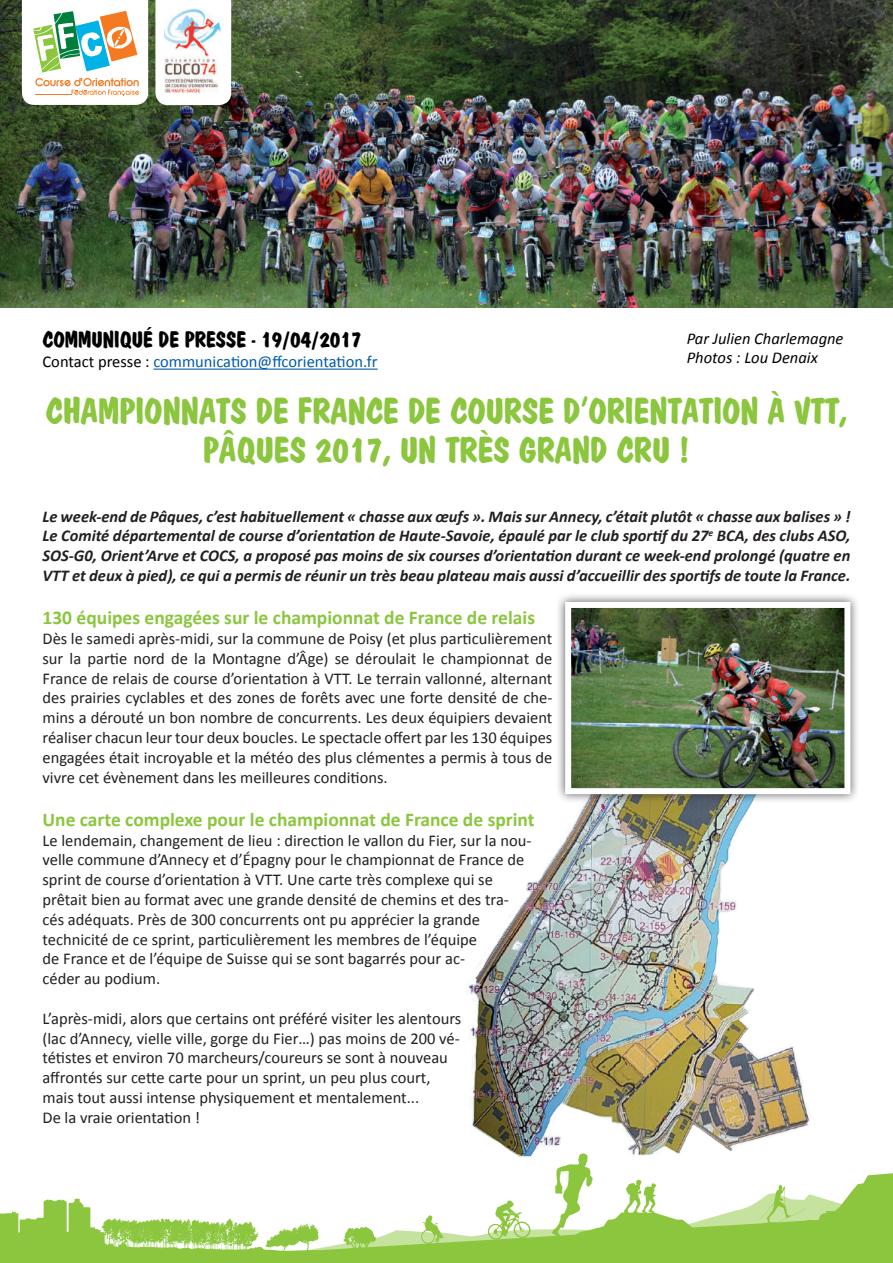
<style>
.page{position:relative;width:893px;height:1263px;background:#fff}
.page>*{position:absolute;margin:0;border:0;box-sizing:border-box;transform-origin:0 0}
.t1{font:36px/39px "Joan";color:#8bc63e;text-align:center}
.t2{font:22.5px "Joan";color:#000}
.t3{font:700 19.5px "Calibri";color:#8bc63e}
.t4{font:16.5px/19.8px "Calibri";color:#231f20}
.t5{font:italic 700 16.5px/19.8px "Calibri";color:#231f20;text-align:justify}
.t6{font:16.5px "Calibri";color:#015aaa}
.t7{font:italic 16.5px/19.8px "Calibri";color:#000}
.s1{color:#000}
</style>
<div class="page">
<img style="left:468px;top:804px;width:341px;height:349px">
<img style="left:0;top:0;width:893px;height:307px">
<hr style="left:153px;top:369px;width:225px;height:1px;background:#015aaa">
<svg style="left:22px;top:0;width:126px;height:105px"></svg>
<svg style="left:155px;top:0;width:76px;height:105px"></svg>
<img style="left:165px;top:9px;width:57px;height:85px">
<div style="left:555px;top:592px;width:305px;height:212px;background:#231f20;opacity:.75"></div>
<img style="left:572px;top:609px;width:271px;height:178px">
<div style="left:565px;top:602px;width:285px;height:192px;border:6px solid #fff"></div>
<svg style="left:0;top:1153px;width:893px;height:110px"></svg>
<h2 class="t2" style="left:43px;top:327px;width:321px">COMMUNIQUÉ DE PRESSE - 19/04/2017</h2>
<p class="t6" style="left:43px;top:351px;width:337px"><span class="s1">Contact presse :</span> communication@ffcorientation.fr</p>
<h1 class="t1" style="left:46px;top:392px;width:803px">CHAMPIONNATS DE FRANCE DE COURSE D’ORIENTATION À VTT,<br>PÂQUES 2017, UN TRÈS GRAND CRU !</h1>
<p class="t7" style="left:687px;top:328px;width:158px">Par Julien Charlemagne<br>Photos : Lou Denaix</p>
<p class="t5" style="left:43px;top:506px;width:809px">Le week-end de Pâques, c’est habituellement « chasse aux œufs ». Mais sur Annecy, c’était plutôt « chasse aux balises » !<br>Le Comité départemental de course d’orientation de Haute-Savoie, épaulé par le club sportif du 27<sup>e</sup> BCA, des clubs ASO, SOS-G0, Orient’Arve et COCS, a proposé pas moins de six courses d’orientation durant ce week-end prolongé (quatre en VTT et deux à pied), ce qui a permis de réunir un très beau plateau mais aussi d’accueillir des sportifs de toute la France.</p>
<p class="t3" style="left:43px;top:605px;width:494px">130 équipes engagées sur le championnat de France de relais</p>
<p class="t4" style="left:43px;top:629px;width:511px;text-align:justify">Dès le samedi après-midi, sur la commune de Poisy (et plus particulièrement sur la partie nord de la Montagne d’Âge) se déroulait le championnat de France de relais de course d’orientation à VTT. Le terrain vallonné, alternant des prairies cyclables et des zones de forêts avec une forte densité de che&shy;mins a dérouté un bon nombre de concurrents. Les deux équipiers devaient réaliser chacun leur tour deux boucles. Le spectacle offert par les 130 équipes engagées était incroyable et la météo des plus clémentes a permis à tous de vivre cet évènement dans les meilleures conditions.</p>
<p class="t3" style="left:43px;top:807px;width:494px">Une carte complexe pour le championnat de France de sprint</p>
<p class="t4" style="left:43px;top:830px;width:490px">Le lendemain, changement de lieu : direction le vallon du Fier, sur la nou&shy;velle commune d’Annecy et d’Épagny pour le championnat de France de sprint de course d’orientation à VTT. Une carte très complexe qui se prêtait bien au format avec une grande densité de chemins et des tra&shy;cés adéquats. Près de 300 concurrents ont pu apprécier la grande technicité de ce sprint, particulièrement les membres de l’équipe<br>de France et de l’équipe de Suisse qui se sont bagarrés pour ac-<br>céder au podium.</p>
<p class="t4" style="left:43px;top:1008px;width:420px">L’après-midi, alors que certains ont préféré visiter les alentours (lac d’Annecy, vielle ville, gorge du Fier…) pas moins de 200 vé&shy;tétistes et environ 70 marcheurs/coureurs se sont à nouveau affrontés sur cette carte pour un sprint, un peu plus court, mais tout aussi intense physiquement et mentalement...<br>De la vraie orientation !</p>
</div>
